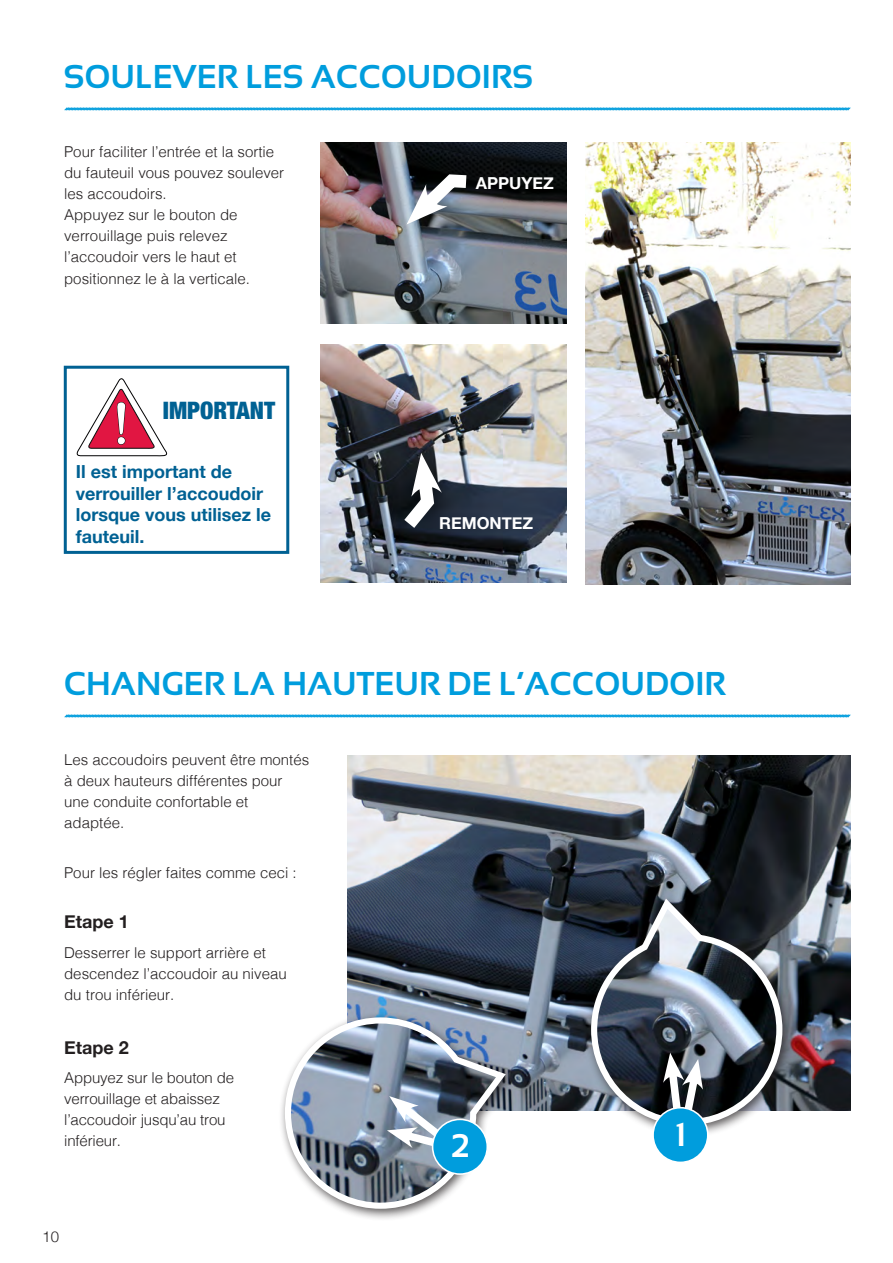
<style>
.page{position:relative;width:893px;height:1263px;background:#fff}
.page>*{position:absolute;margin:0;border:0;box-sizing:border-box;transform-origin:0 0}
.t1{font:700 33px "Sansation";color:#009ddd}
.t2{font:700 32.85px "Sansation";color:#fff}
.t3{font:900 condensed 24px "Helvetica Neue";color:#006193}
.t4{font:700 18px/21.6px "Helvetica Neue";color:#006193}
.t5{font:700 18px "Helvetica Neue";color:#231f20}
.t6{font:700 16.5px "Helvetica Neue";color:#fff}
.t7{font:300 15px/21px "Helvetica";color:#231f20}
.t8{font:300 15px "Helvetica Neue";color:#231f20}
</style>
<div class="page">
<img style="left:320px;top:344px;width:246px;height:239px">
<img style="left:585px;top:142px;width:265px;height:443px">
<img style="left:347px;top:756px;width:503px;height:355px">
<div style="left:279px;top:1011px;width:238px;height:210px;background:#231f20;opacity:.75"></div>
<div style="left:585px;top:893px;width:210px;height:245px;background:#231f20;opacity:.75"></div>
<svg style="left:588px;top:895px;width:197px;height:233px"></svg>
<img style="left:320px;top:142px;width:246px;height:181px">
<svg style="left:64px;top:107px;width:787px;height:4px"></svg>
<svg style="left:64px;top:714px;width:787px;height:4px"></svg>
<div style="left:64px;top:366px;width:225px;height:188px;border:3px solid #006193"></div>
<svg style="left:663px;top:1052px;width:41px;height:68px"></svg>
<svg style="left:282px;top:1014px;width:227px;height:198px"></svg>
<div style="left:433px;top:1119px;width:54px;height:55px;background:#009ddd;border-radius:50%"></div>
<div style="left:432px;top:1118px;width:56px;height:57px;border:2px solid #fff;border-radius:50%"></div>
<div style="left:653px;top:1108px;width:55px;height:54px;background:#009ddd;border-radius:50%"></div>
<div style="left:652px;top:1107px;width:56px;height:56px;border:2px solid #fff;border-radius:50%"></div>
<svg style="left:406px;top:168px;width:73px;height:57px"></svg>
<svg style="left:391px;top:453px;width:51px;height:89px"></svg>
<svg style="left:77px;top:378px;width:90px;height:78px"></svg>
<h1 class="t1" style="left:64px;top:58px;width:471px">SOULEVER LES ACCOUDOIRS</h1>
<p class="t7" style="left:64px;top:141px;width:222px">Pour faciliter l’entrée et la sortie du fauteuil vous pouvez soulever les accoudoirs.<br>Appuyez sur le bouton de verrouillage puis relevez l’accoudoir vers le haut et positionnez le à la verticale.</p>
<h3 class="t3" style="left:163px;top:390px;width:114px">IMPORTANT</h3>
<p class="t4" style="left:76px;top:461px;width:197px">Il est important de verrouiller l’accoudoir lorsque vous utilisez le fauteuil.</p>
<p class="t6" style="left:476px;top:170px;width:79px">APPUYEZ</p>
<p class="t6" style="left:439px;top:510px;width:96px">REMONTEZ</p>
<h1 class="t1" style="left:64px;top:665px;width:664px">CHANGER LA HAUTEUR DE L’ACCOUDOIR</h1>
<p class="t7" style="left:64px;top:748px;width:247px">Les accoudoirs peuvent être montés à deux hauteurs différentes pour une conduite confortable et adaptée.</p>
<p class="t7" style="left:64px;top:861px;width:234px">Pour les régler faites comme ceci :</p>
<p class="t5" style="left:64px;top:908px;width:66px">Etape 1</p>
<p class="t7" style="left:64px;top:941px;width:224px">Desserrer le support arrière et descendez l’accoudoir au niveau du trou inférieur.</p>
<p class="t5" style="left:64px;top:1033px;width:66px">Etape 2</p>
<p class="t7" style="left:64px;top:1066px;width:171px">Appuyez sur le bouton de verrouillage et abaissez l’accoudoir jusqu’au trou inférieur.</p>
<p class="t8" style="left:43px;top:1225px;width:18px">10</p>
<h2 class="t2" style="left:451px;top:1127px;width:20px">2</h2>
<h2 class="t2" style="left:675px;top:1116px;width:13px">1</h2>
</div>
